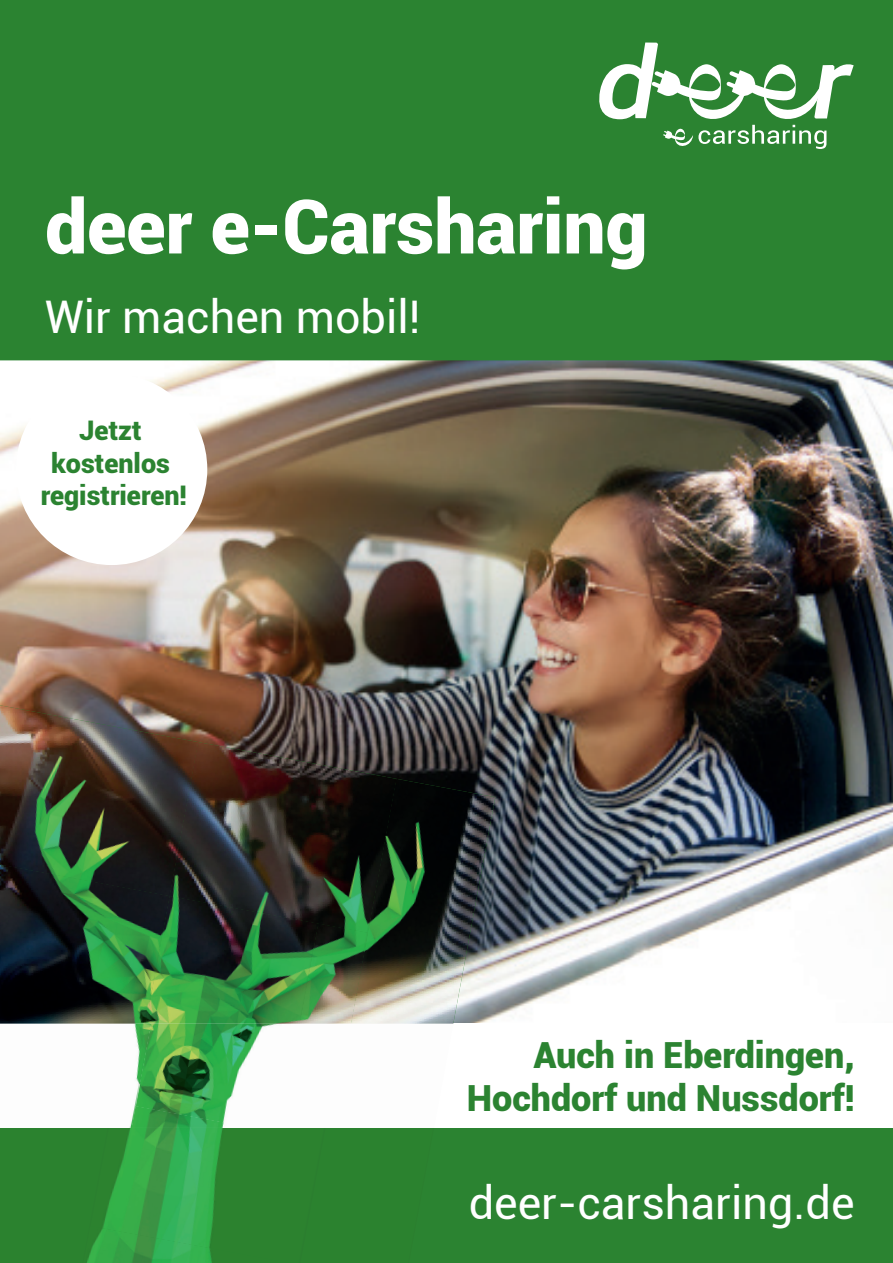
<style>
.page{position:relative;width:893px;height:1263px;background:#2b8331}
.page>*{position:absolute;margin:0;border:0;box-sizing:border-box;transform-origin:0 0}
.t1{font:900 75px "Roboto";color:#fff}
.t2{font:45px "Roboto";color:#fff}
.t3{font:900 36px/43.2px "Roboto";color:#2b8331;text-align:right}
.t4{font:900 27px/32.4px "Roboto";color:#2b8331;text-align:center}
</style>
<div class="page">
<svg style="left:599px;top:43px;width:255px;height:106px"></svg>
<img style="left:0;top:360px;width:893px;height:664px">
<div style="left:0;top:1024px;width:893px;height:104px;background:#fff"></div>
<img style="left:109px;top:1128px;width:114px;height:98px">
<img style="left:103px;top:1204px;width:6px;height:22px">
<img style="left:87px;top:1226px;width:125px;height:37px">
<img style="left:0;top:705px;width:198px;height:159px">
<img style="left:169px;top:742px;width:228px;height:181px">
<img style="left:351px;top:779px;width:144px;height:245px">
<img style="left:0;top:864px;width:170px;height:160px">
<img style="left:146px;top:896px;width:172px;height:128px">
<img style="left:300px;top:923px;width:68px;height:101px">
<img style="left:151px;top:1024px;width:126px;height:82px">
<img style="left:129px;top:1024px;width:22px;height:104px">
<img style="left:132px;top:1106px;width:95px;height:22px">
<div style="left:16px;top:374px;width:191px;height:191px;background:#fff;border-radius:50%"></div>
<h1 class="t1" style="left:45px;top:174px;width:604px">deer e-Carsharing</h1>
<p class="t2" style="left:45px;top:285px;width:377px">Wir machen mobil!</p>
<p class="t4" style="left:41px;top:413px;width:148px">Jetzt kostenlos registrieren!</p>
<p class="t3" style="left:467px;top:1032px;width:389px">Auch in Eberdingen,<br>Hochdorf und Nussdorf!</p>
<p class="t2" style="left:469px;top:1171px;width:387px">deer-carsharing.de</p>
</div>
